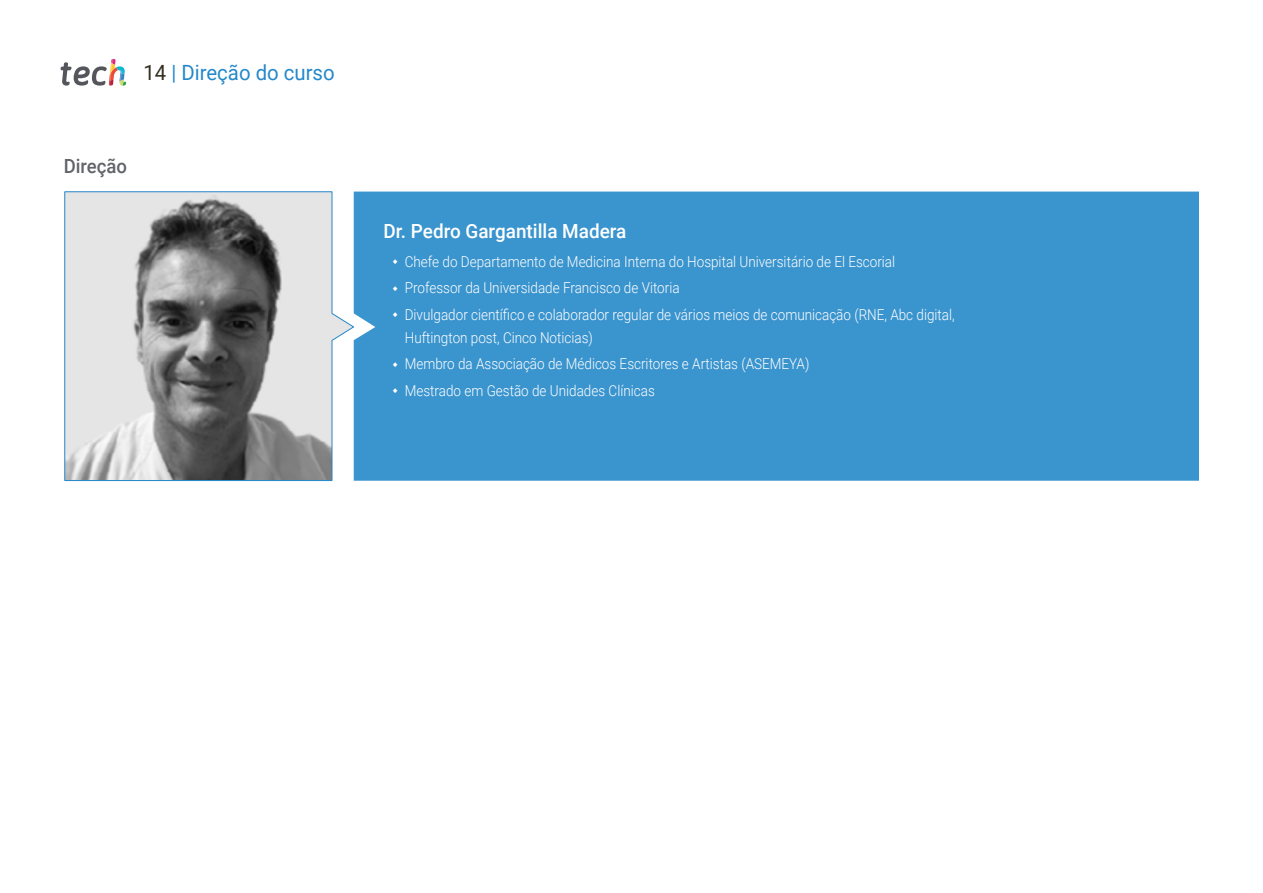
<style>
.page{position:relative;width:1263px;height:893px;background:#fff}
.page>*{position:absolute;margin:0;border:0;box-sizing:border-box;transform-origin:0 0}
.t1{font:21px "Roboto";color:#2488c9}
.t2{font:500 19.5px "Roboto";color:#fff}
.t3{font:500 19.5px "Roboto";color:#61646a;scale:.95 1}
.t4{font:300 15px/26.7px "Roboto";color:#fff;scale:.9 1}
.s1{color:#312e20}
</style>
<div class="page">
<svg style="left:61px;top:59px;width:65px;height:27px"></svg>
<div style="left:354px;top:192px;width:845px;height:289px;background:#3a94ce"></div>
<svg style="left:64px;top:191px;width:290px;height:290px;background:#adaeaf"></svg>
<svg style="left:393px;top:259px;width:4px;height:5px"></svg>
<svg style="left:393px;top:286px;width:4px;height:5px"></svg>
<svg style="left:393px;top:312px;width:4px;height:5px"></svg>
<svg style="left:393px;top:362px;width:4px;height:5px"></svg>
<svg style="left:393px;top:388px;width:4px;height:5px"></svg>
<h1 class="t1" style="left:144px;top:57px;width:193px"><span class="s1">14</span> | Direção do curso</h1>
<h2 class="t3" style="left:64px;top:153px;width:68px">Direção</h2>
<h2 class="t2" style="left:383px;top:217px;width:244px">Dr. Pedro Gargantilla Madera</h2>
<p class="t4" style="left:405px;top:247px;width:613px">Chefe do Departamento de Medicina Interna do Hospital Universitário de El Escorial<br>Professor da Universidade Francisco de Vitoria<br>Divulgador científico e colaborador regular de vários meios de comunicação (RNE, Abc digital,</p>
<p class="t4" style="left:405px;top:323px;width:451px">Huftington post, Cinco Noticias)<br>Membro da Associação de Médicos Escritores e Artistas (ASEMEYA)<br>Mestrado em Gestão de Unidades Clínicas</p>
</div>
